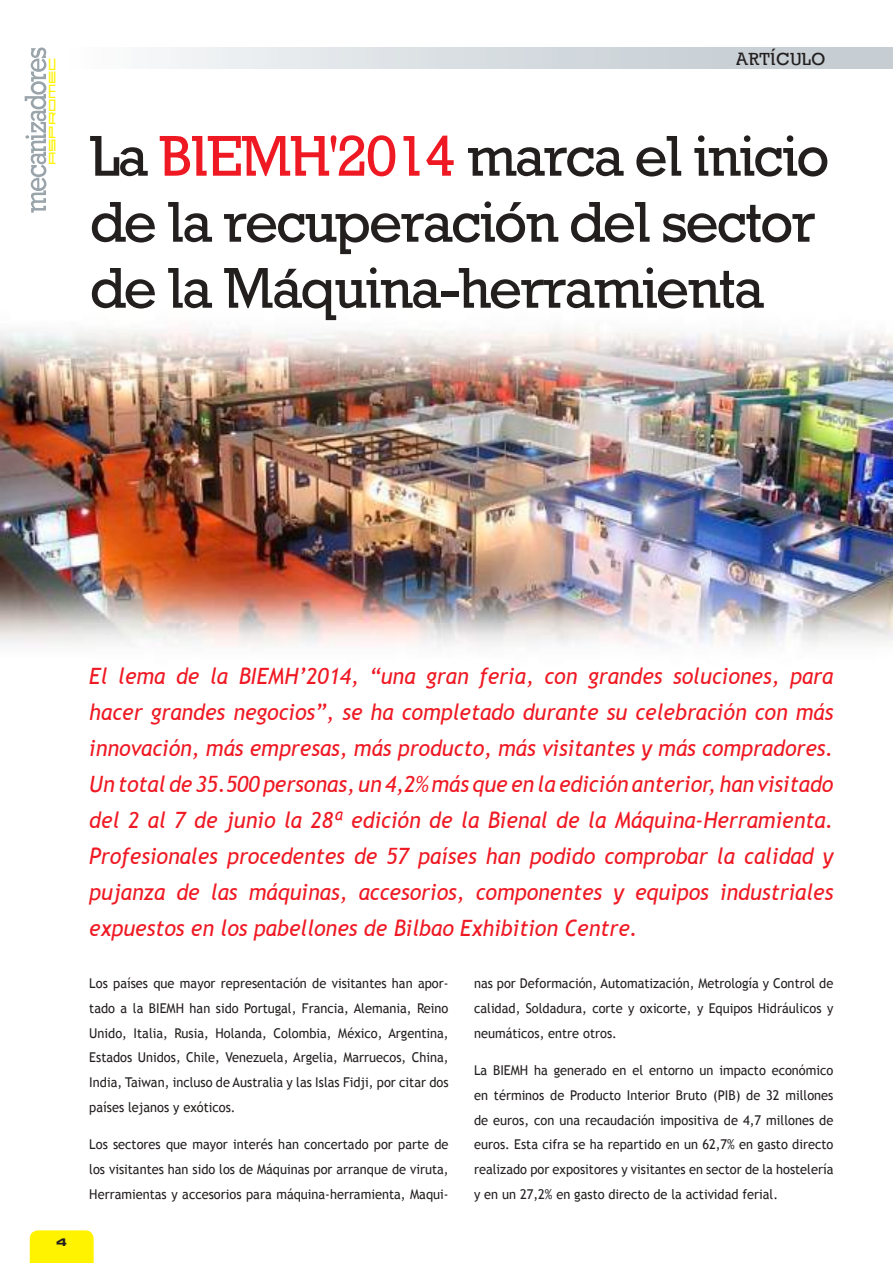
<style>
.page{position:relative;width:893px;height:1263px;background:#fff}
.page>*{position:absolute;margin:0;border:0;box-sizing:border-box;transform-origin:0 0}
.t1{font:58.5px/66px "Providence";letter-spacing:-.04em;color:#241f1f}
.t2{font:italic 22.5px/36px "Trebuchet MS";color:#ef1923;text-align:justify;scale:.95 1}
.t3{font:18px "Providence";letter-spacing:.02em;color:#241f1f}
.t4{font:13.5px/24.8px "Trebuchet MS";color:#241f1f;text-align:justify;scale:.95 1}
.t5{font:10.5px "Eurostile Bold Extended Two";color:#241f1f;scale:1.05 1}
.t6{font:5.1px "Abstract";letter-spacing:-.025em;color:#fff300;scale:.94 1}
.s1{color:#ef1923}
</style>
<div class="page">
<img style="left:0;top:328px;width:893px;height:319px">
<div style="left:30px;top:1230px;width:64px;height:33px;background:#fff300"></div>
<div style="left:62px;top:48px;width:831px;height:21px;background:linear-gradient(to right,#f8f9fa,#bec7ce)"></div>
<svg style="left:25px;top:48px;width:21px;height:165px"></svg>
<p class="t6" style="left:51px;top:164px;width:116px;rotate:-90deg">aspromec</p>
<h3 class="t3" style="left:735px;top:51px;width:92px">ARTICULO</h3>
<h1 class="t1" style="left:89px;top:127px;width:742px">La <span class="s1">BIEMH'2014</span> marca el inicio de la recuperacion del sector de la Maquina-herramienta</h1>
<p class="t5" style="left:56px;top:1235px;width:12px">4</p>
<p class="t2" style="left:89px;top:658px;width:785px">El lema de la BIEMH’2014, “una gran feria, con grandes soluciones, para hacer grandes negocios”, se ha completado durante su celebración con más innovación, más empresas, más producto, más visitantes y más compradores.<br>Un total de 35.500 personas, un 4,2% más que en la edición anterior, han visitado del 2 al 7 de junio la 28ª edición de la Bienal de la Máquina-Herramienta.<br>Profesionales procedentes de 57 países han podido comprobar la calidad y pujanza de las máquinas, accesorios, componentes y equipos industriales expuestos en los pabellones de Bilbao Exhibition Centre.</p>
<p class="t4" style="left:474px;top:971px;width:380px">nas por Deformación, Automatización, Metrología y Control de calidad, Soldadura, corte y oxicorte, y Equipos Hidráulicos y neumáticos, entre otros.</p>
<p class="t4" style="left:474px;top:1058px;width:380px">La BIEMH ha generado en el entorno un impacto económico en términos de Producto Interior Bruto (PIB) de 32 millones de euros, con una recaudación impositiva de 4,7 millones de euros. Esta cifra se ha repartido en un 62,7% en gasto directo realizado por expositores y visitantes en sector de la hostelería y en un 27,2% en gasto directo de la actividad ferial.</p>
<p class="t4" style="left:89px;top:971px;width:380px">Los países que mayor representación de visitantes han apor&shy;tado a la BIEMH han sido Portugal, Francia, Alemania, Reino Unido, Italia, Rusia, Holanda, Colombia, México, Argentina, Estados Unidos, Chile, Venezuela, Argelia, Marruecos, China, India, Taiwan, incluso de Australia y las Islas Fidji, por citar dos países lejanos y exóticos.</p>
<p class="t4" style="left:89px;top:1132px;width:380px">Los sectores que mayor interés han concertado por parte de los visitantes han sido los de Máquinas por arranque de viruta, Herramientas y accesorios para máquina-herramienta, Maqui-</p>
</div>
